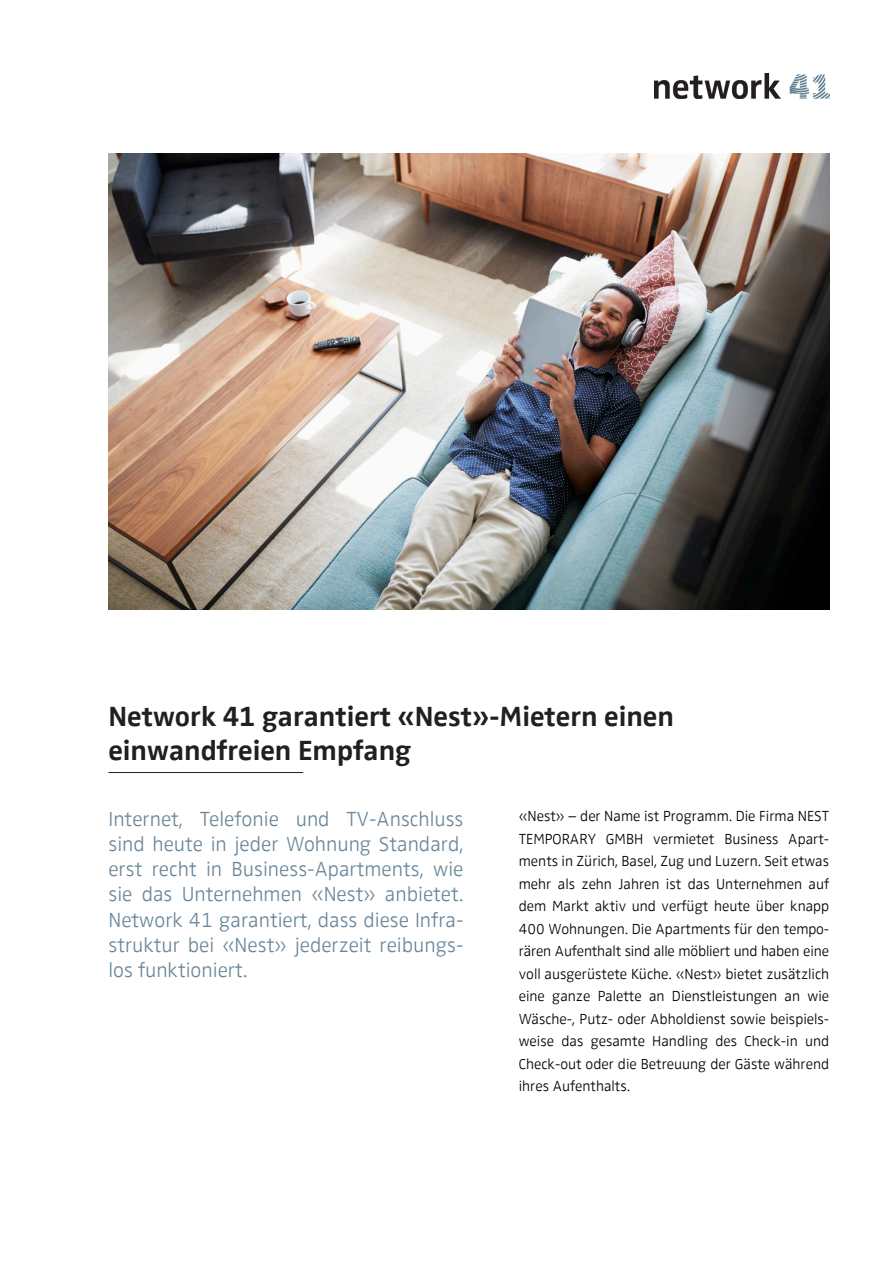
<style>
.page{position:relative;width:893px;height:1263px;background:#fff}
.page>*{position:absolute;margin:0;border:0;box-sizing:border-box;transform-origin:0 0}
.Titel{font:700 28.5px/34.2px "Zwo";color:#231f20}
.Einleitung{font:300 21px/25.2px "Zwo";color:#6b8799;text-align:justify}
.Fliesstext{font:300 15px/22.5px "Zwo";color:#000;text-align:justify}
</style>
<div class="page">
<img style="left:108px;top:153px;width:721px;height:456px">
<img style="left:655px;top:73px;width:174px;height:25px">
<hr style="left:108px;top:772px;width:195px;height:1px;background:#231f20">
<p class="Titel" style="left:108px;top:699px;width:567px">Network 41 garantiert «Nest»-Mietern einen einwandfreien Empfang</p>
<p class="Einleitung" style="left:108px;top:806px;width:357px">Internet, Telefonie und TV-Anschluss sind heute in jeder Wohnung Standard, erst recht in Business-Apartments, wie sie das Unternehmen «Nest» anbietet.<br>Network 41 garantiert, dass diese Infra&shy;struktur bei «Nest» jederzeit reibungs&shy;los funktioniert.</p>
<p class="Fliesstext" style="left:519px;top:805px;width:312px">«Nest» – der Name ist Programm. Die Firma NEST TEMPORARY GMBH vermietet Business Apart&shy;ments in Zürich, Basel, Zug und Luzern. Seit etwas mehr als zehn Jahren ist das Unternehmen auf dem Markt aktiv und verfügt heute über knapp 400 Wohnungen. Die Apartments für den tempo&shy;rären Aufenthalt sind alle möbliert und haben eine voll ausgerüstete Küche. «Nest» bietet zusätzlich eine ganze Palette an Dienstleistungen an wie Wäsche-, Putz- oder Abholdienst sowie beispiels&shy;weise das gesamte Handling des Check-in und Check-out oder die Betreuung der Gäste während ihres Aufenthalts.</p>
</div>
